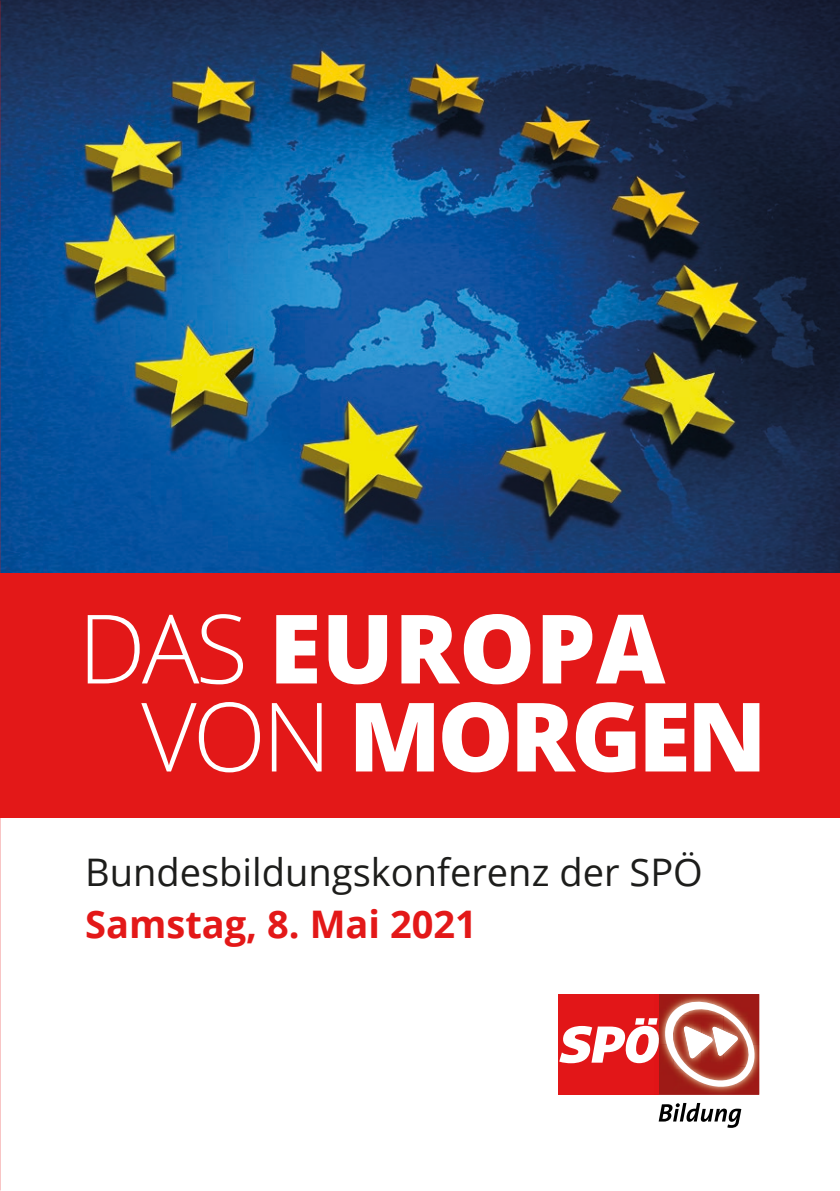
<style>
.page{position:relative;width:840px;height:1191px;background:#fff}
.page>*{position:absolute;margin:0;border:0;box-sizing:border-box;transform-origin:0 0}
.t1{font:800 95.8px/88px "Open Sans";letter-spacing:-.02em;color:#fff}
.t2{font:38px "Open Sans";color:#1d1d1b}
.t3{font:700 38px "Open Sans";color:#e31818}
.s1{font-weight:300}
</style>
<div class="page">
<img style="left:0;top:0;width:839px;height:573px">
<div style="left:0;top:573px;width:839px;height:244px;background:#e31818"></div>
<svg style="left:658px;top:1103px;width:83px;height:24px"></svg>
<div style="left:557px;top:994px;width:101px;height:100px;background:#e21618"></div>
<img style="left:658px;top:994px;width:100px;height:3px">
<svg style="left:559px;top:997px;width:201px;height:98px"></svg>
<h1 class="t1" style="left:141px;top:602px;width:626px;text-indent:-63px"><span class="s1">DAS</span> EUROPA<br><span class="s1">VON</span> MORGEN</h1>
<p class="t2" style="left:85px;top:845px;width:619px">Bundesbildungskonferenz der SPÖ</p>
<p class="t3" style="left:85px;top:897px;width:393px">Samstag, 8. Mai 2021</p>
</div>
